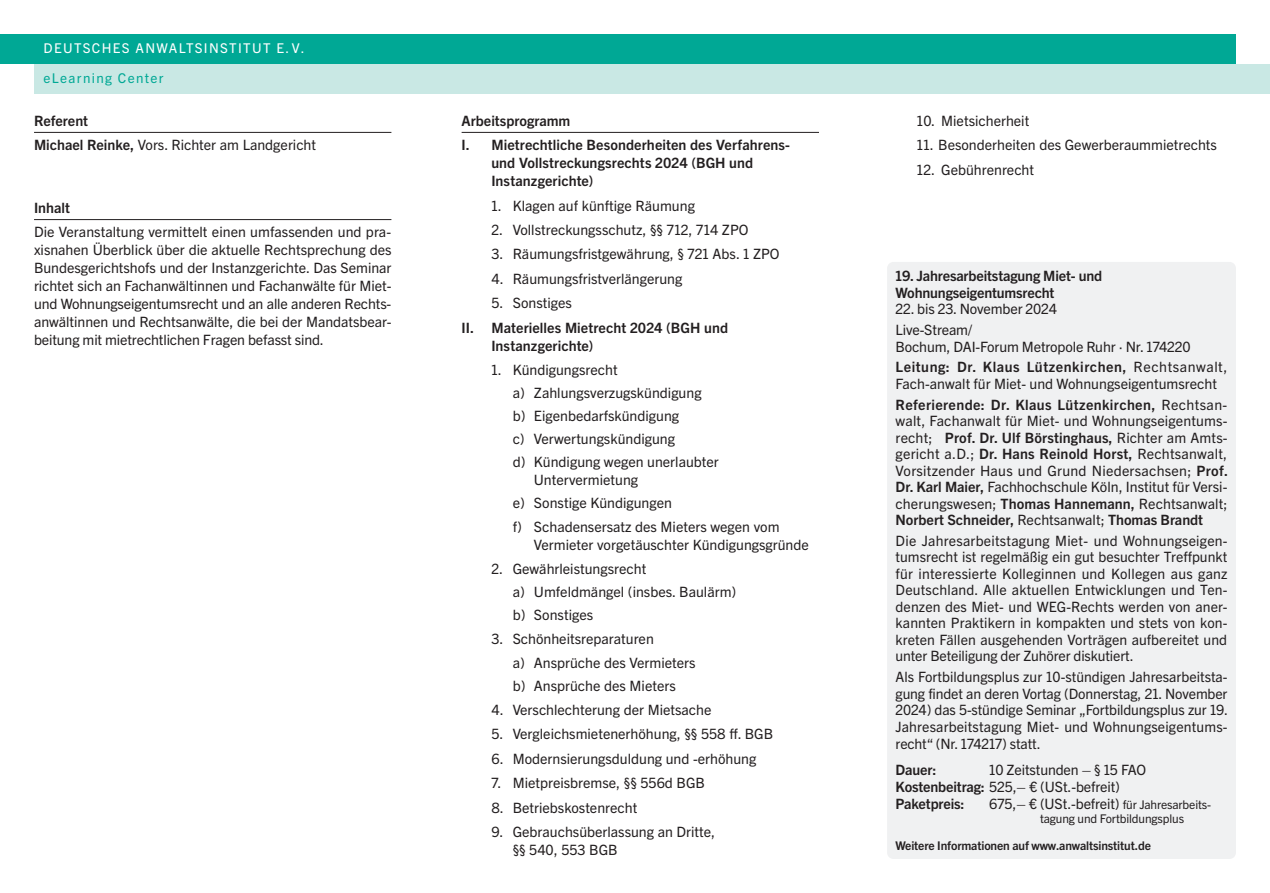
<style>
.page{position:relative;width:1270px;height:893px;background:#fff}
.page>*{position:absolute;margin:0;border:0;box-sizing:border-box;transform-origin:0 0}
.t1{font:14.25px/16.5px "Trade Gothic Next LT Pro";color:#231f20}
.t2{font:700 14.25px/18px "Trade Gothic Next LT Pro";color:#231f20}
.t3{font:13.5px "Trade Gothic Next LT Pro";letter-spacing:.1em;color:#fff}
.t4{font:13.5px "Trade Gothic Next LT Pro";letter-spacing:.1em;color:#00a895}
.t5{font:700 12px "Trade Gothic Next LT Pro";letter-spacing:-.01em;color:#231f20}
.t6{font:12px "Trade Gothic Next LT Pro";letter-spacing:-.01em;color:#231f20}
.s1{font-weight:700}
.s2{font-size:12px}
</style>
<div class="page">
<div style="left:34px;top:64px;width:1235px;height:30px;background:#c9e8e4"></div>
<div style="left:0;top:34px;width:1235px;height:30px;background:#00a895"></div>
<hr style="left:34px;top:132px;width:357px;height:1px;background:#231f20">
<hr style="left:34px;top:219px;width:357px;height:1px;background:#231f20">
<hr style="left:461px;top:132px;width:358px;height:1px;background:#231f20">
<div style="left:887px;top:262px;width:348px;height:597px;background:#f0f1f2;border-radius:6px"></div>
<p class="t3" style="left:44px;top:39px;width:262px">DEUTSCHES ANWALTSINSTITUT E.V.</p>
<p class="t4" style="left:44px;top:69px;width:121px">eLearning Center</p>
<p class="t1" style="left:34px;top:107px;width:283px;line-height:24.5px"><span class="s1">Referent<br>Michael Reinke,</span> Vors. Richter am Landgericht</p>
<p class="t2" style="left:34px;top:198px;width:37px">Inhalt</p>
<p class="t1" style="left:34px;top:222px;width:359px;line-height:18px;text-align:justify">Die Veranstaltung vermittelt einen umfassenden und pra&shy;xisnahen Überblick über die aktuelle Rechtsprechung des Bundesgerichtshofs und der Instanzgerichte. Das Seminar richtet sich an Fachanwältinnen und Fachanwälte für Miet&shy;und Wohnungseigentumsrecht und an alle anderen Rechts&shy;anwältinnen und Rechtsanwälte, die bei der Mandatsbear&shy;beitung mit mietrechtlichen Fragen befasst sind.</p>
<p class="t2" style="left:461px;top:107px;width:330px;line-height:24.5px">Arbeitsprogramm<br>I. Mietrechtliche Besonderheiten des Verfahrens-</p>
<p class="t2" style="left:491px;top:153px;width:263px">und Vollstreckungsrechts 2024 (BGH und<br>Instanzgerichte)</p>
<p class="t1" style="left:491px;top:196px;width:205px">1. Klagen auf künftige Räumung</p>
<p class="t1" style="left:491px;top:221px;width:258px">2. Vollstreckungsschutz, §§ 712, 714 ZPO</p>
<p class="t1" style="left:491px;top:245px;width:290px">3. Räumungsfristgewährung, § 721 Abs. 1 ZPO</p>
<p class="t1" style="left:491px;top:269px;width:192px">4. Räumungsfristverlängerung</p>
<p class="t1" style="left:491px;top:294px;width:82px">5. Sonstiges</p>
<p class="t2" style="left:491px;top:317px;width:238px;text-indent:-30px">II. Materielles Mietrecht 2024 (BGH und<br>Instanzgerichte)</p>
<p class="t1" style="left:512px;top:357px;width:208px;line-height:23.1px;text-indent:-21px">1. Kündigungsrecht<br>a) Zahlungsverzugskündigung<br>b) Eigenbedarfskündigung<br>c) Verwertungskündigung<br>d) Kündigung wegen unerlaubter</p>
<p class="t1" style="left:512px;top:468px;width:268px;line-height:23.1px;text-indent:21px">Untervermietung<br>e) Sonstige Kündigungen<br>f) Schadensersatz des Mieters wegen vom</p>
<p class="t1" style="left:534px;top:535px;width:276px">Vermieter vorgetäuschter Kündigungsgründe</p>
<p class="t1" style="left:512px;top:556px;width:225px;line-height:23.1px;text-indent:-21px">2. Gewährleistungsrecht<br>a) Umfeldmängel (insbes. Baulärm) b) Sonstiges</p>
<p class="t1" style="left:512px;top:627px;width:184px;line-height:23.1px;text-indent:-21px">3. Schönheitsreparaturen<br>a) Ansprüche des Vermieters b) Ansprüche des Mieters</p>
<p class="t1" style="left:491px;top:701px;width:221px">4. Verschlechterung der Mietsache</p>
<p class="t1" style="left:491px;top:725px;width:283px">5. Vergleichsmietenerhöhung, §§ 558 ff. BGB</p>
<p class="t1" style="left:491px;top:749px;width:266px">6. Modernsierungsduldung und -erhöhung</p>
<p class="t1" style="left:491px;top:774px;width:215px">7. Mietpreisbremse, §§ 556d BGB</p>
<p class="t1" style="left:491px;top:798px;width:147px">8. Betriebskostenrecht</p>
<p class="t1" style="left:512px;top:822px;width:204px;line-height:18px;text-indent:-21px">9. Gebrauchsüberlassung an Dritte, §§ 540, 553 BGB</p>
<p class="t1" style="left:916px;top:111px;width:114px">10. Mietsicherheit</p>
<p class="t1" style="left:916px;top:136px;width:301px">11. Besonderheiten des Gewerberaummietrechts</p>
<p class="t1" style="left:916px;top:160px;width:119px">12. Gebührenrecht</p>
<p class="t2" style="left:895px;top:267px;width:208px;line-height:16.5px">19. Jahresarbeitstagung Miet- und<br>Wohnungseigentumsrecht</p>
<p class="t1" style="left:895px;top:298px;width:163px;line-height:20.7px">22. bis 23. November 2024<br>Live-Stream/</p>
<p class="t1" style="left:895px;top:335px;width:333px;line-height:20.7px">Bochum, DAI-Forum Metropole Ruhr · Nr. 174220<br><span class="s1">Leitung: Dr. Klaus Lützenkirchen,</span> Rechtsanwalt,</p>
<p class="t1" style="left:895px;top:372px;width:333px;line-height:20.7px">Fach-anwalt für Miet- und Wohnungseigentumsrecht<br><span class="s1">Referierende: Dr. Klaus Lützenkirchen,</span> Rechtsan-</p>
<p class="t1" style="left:895px;top:412px;width:334px;text-align:justify">walt, Fachanwalt für Miet- und Wohnungseigentums&shy;recht; <span class="s1">Prof. Dr. Ulf Börstinghaus,</span> Richter am Amts&shy;gericht a.D.; <span class="s1">Dr. Hans Reinold Horst,</span> Rechtsanwalt, Vorsitzender Haus und Grund Niedersachsen; <span class="s1">Prof.<br>Dr. Karl Maier,</span> Fachhochschule Köln, Institut für Versi&shy;cherungswesen; <span class="s1">Thomas Hannemann,</span> Rechtsanwalt; <span class="s1">Norbert Schneider,</span> Rechtsanwalt; <span class="s1">Thomas Brandt</span></p>
<p class="t1" style="left:895px;top:532px;width:333px;text-align:justify">Die Jahresarbeitstagung Miet- und Wohnungseigen&shy;tumsrecht ist regelmäßig ein gut besuchter Treffpunkt für interessierte Kolleginnen und Kollegen aus ganz Deutschland. Alle aktuellen Entwicklungen und Ten&shy;denzen des Miet- und WEG-Rechts werden von aner&shy;kannten Praktikern in kompakten und stets von kon&shy;kreten Fällen ausgehenden Vorträgen aufbereitet und unter Beteiligung der Zuhörer diskutiert.</p>
<p class="t1" style="left:895px;top:668px;width:334px;text-align:justify">Als Fortbildungsplus zur 10-stündigen Jahresarbeitsta&shy;gung findet an deren Vortag (Donnerstag, 21. November 2024) das 5-stündige Seminar „Fortbildungsplus zur 19.<br>Jahresarbeitstagung Miet- und Wohnungseigentums&shy;recht“ (Nr. 174217) statt.</p>
<p class="t2" style="left:895px;top:759px;width:42px">Dauer:</p>
<p class="t1" style="left:895px;top:760px;width:252px;line-height:17.1px;text-indent:94px">10 Zeitstunden – § 15 FAO<br><span class="s1">Kostenbeitrag:</span> 525,– € (USt.-befreit)<br><span class="s1">Paketpreis:</span></p>
<p class="t1" style="left:989px;top:794px;width:222px">675,– € (USt.-befreit) <span class="s2">für Jahresarbeits-</span></p>
<p class="t6" style="left:1039px;top:811px;width:146px">tagung und Fortbildungsplus</p>
<p class="t5" style="left:895px;top:838px;width:257px">Weitere Informationen auf www.anwaltsinstitut.de</p>
</div>
